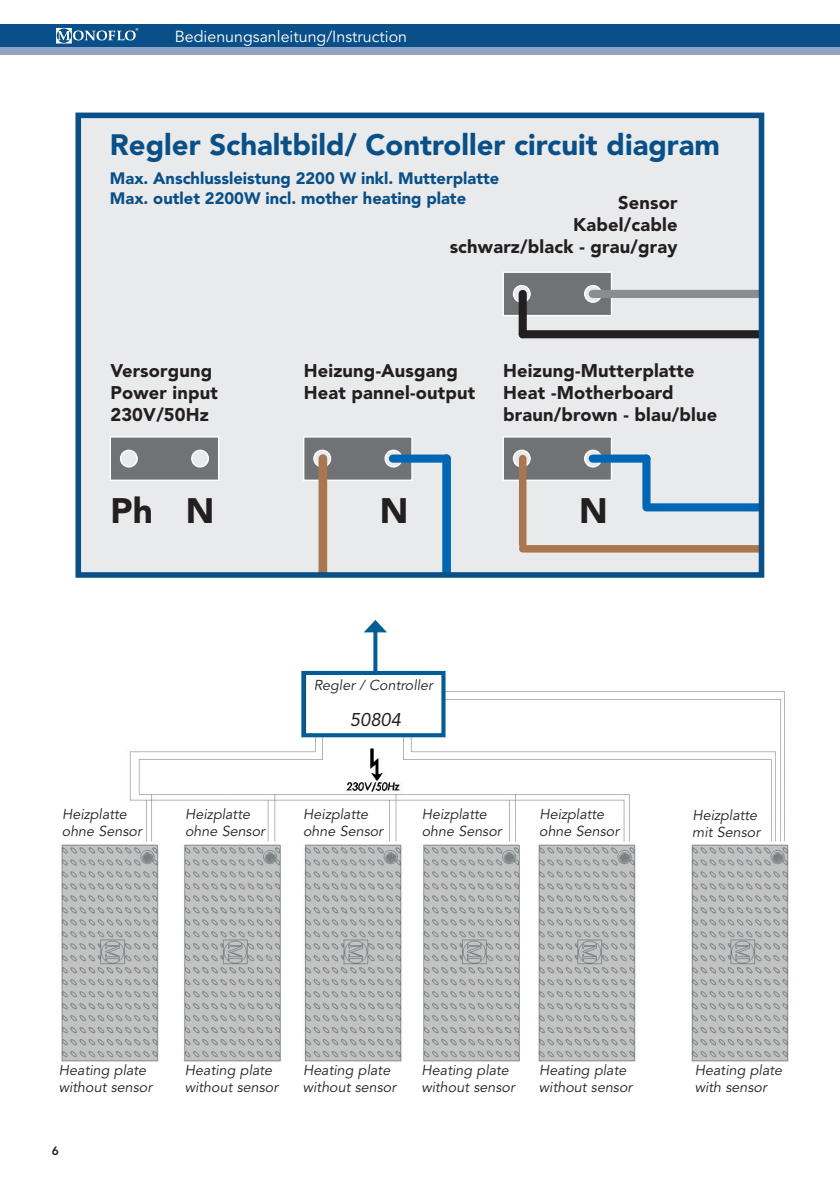
<style>
.page{position:relative;width:840px;height:1191px;background:#fff}
.page>*{position:absolute;margin:0;border:0;box-sizing:border-box;transform-origin:0 0}
.t1{font:900 35.2px "Avenir LT Std";color:#231f20}
.t2{font:900 29.4px "Avenir LT Std";color:#094f88}
.t3{font:italic 18.4px "Avenir LT";color:#231f20}
.t4{font:900 18.2px/21.8px "Avenir LT Std";letter-spacing:.01em;color:#231f20}
.t5{font:900 16.4px/19.8px "Avenir LT Std";color:#094f88}
.t6{font:16px "Avenir";color:#fff}
.t7{font:italic 14.2px "Avenir LT";color:#231f20}
.t8{font:800 12px "Avenir";color:#231f20}
</style>
<div class="page">
<div style="left:0;top:24px;width:839px;height:24px;background:#094f88"></div>
<div style="left:0;top:48px;width:839px;height:7px;background:#92a2c5"></div>
<svg style="left:56px;top:28px;width:82px;height:16px"></svg>
<svg style="left:75px;top:113px;width:688px;height:465px;background:#d6dadd"></svg>
<img style="left:61px;top:666px;width:728px;height:396px">
<div style="left:344px;top:712px;width:62px;height:19px;background:#fff"></div>
<div style="left:308px;top:681px;width:125px;height:17px;background:#fff"></div>
<div style="left:301px;top:671px;width:144px;height:66px;border:4px solid #005d96"></div>
<svg style="left:373px;top:632px;width:4px;height:40px"></svg>
<svg style="left:364px;top:620px;width:23px;height:12px"></svg>
<p class="t6" style="left:175px;top:27px;width:234px">Bedienungsanleitung/Instruction</p>
<h2 class="t2" style="left:110px;top:127px;width:611px">Regler Schaltbild/ Controller circuit diagram</h2>
<p class="t5" style="left:110px;top:168px;width:390px">Max. Anschlussleistung 2200 W inkl. Mutterplatte<br>Max. outlet 2200W incl. mother heating plate</p>
<p class="t4" style="left:449px;top:192px;width:229px;text-align:right">Sensor<br>Kabel/cable schwarz/black - grau/gray</p>
<p class="t4" style="left:110px;top:360px;width:109px">Versorgung<br>Power input<br>230V/50Hz</p>
<p class="t4" style="left:303px;top:360px;width:173px">Heizung-Ausgang<br>Heat pannel-output</p>
<p class="t4" style="left:503px;top:360px;width:215px">Heizung-Mutterplatte<br>Heat -Motherboard braun/brown - blau/blue</p>
<h1 class="t1" style="left:110px;top:489px;width:105px">Ph N</h1>
<h1 class="t1" style="left:379px;top:489px;width:30px">N</h1>
<h1 class="t1" style="left:579px;top:489px;width:30px">N</h1>
<p class="t7" style="left:313px;top:677px;width:121px">Regler / Controller</p>
<p class="t3" style="left:350px;top:709px;width:52px">50804</p>
<p class="t7" style="left:62px;top:805px;width:66px">Heizplatte</p>
<p class="t7" style="left:185px;top:805px;width:66px">Heizplatte</p>
<p class="t7" style="left:303px;top:805px;width:66px">Heizplatte</p>
<p class="t7" style="left:421px;top:805px;width:66px">Heizplatte</p>
<p class="t7" style="left:539px;top:805px;width:66px">Heizplatte</p>
<p class="t7" style="left:692px;top:807px;width:66px">Heizplatte</p>
<p class="t7" style="left:62px;top:822px;width:81px">ohne Sensor</p>
<p class="t7" style="left:185px;top:822px;width:81px">ohne Sensor</p>
<p class="t7" style="left:303px;top:822px;width:81px">ohne Sensor</p>
<p class="t7" style="left:421px;top:822px;width:81px">ohne Sensor</p>
<p class="t7" style="left:539px;top:822px;width:81px">ohne Sensor</p>
<p class="t7" style="left:691px;top:824px;width:69px">mit Sensor</p>
<p class="t7" style="left:59px;top:1062px;width:89px">Heating plate</p>
<p class="t7" style="left:185px;top:1062px;width:89px">Heating plate</p>
<p class="t7" style="left:303px;top:1062px;width:89px">Heating plate</p>
<p class="t7" style="left:421px;top:1062px;width:89px">Heating plate</p>
<p class="t7" style="left:539px;top:1062px;width:89px">Heating plate</p>
<p class="t7" style="left:59px;top:1079px;width:95px">without sensor</p>
<p class="t7" style="left:185px;top:1079px;width:95px">without sensor</p>
<p class="t7" style="left:302px;top:1079px;width:95px">without sensor</p>
<p class="t7" style="left:421px;top:1079px;width:95px">without sensor</p>
<p class="t7" style="left:538px;top:1079px;width:95px">without sensor</p>
<p class="t8" style="left:52px;top:1143px;width:9px">6</p>
<p class="t7" style="left:694px;top:1062px;width:89px">Heating plate</p>
<p class="t7" style="left:694px;top:1079px;width:74px">with sensor</p>
</div>
